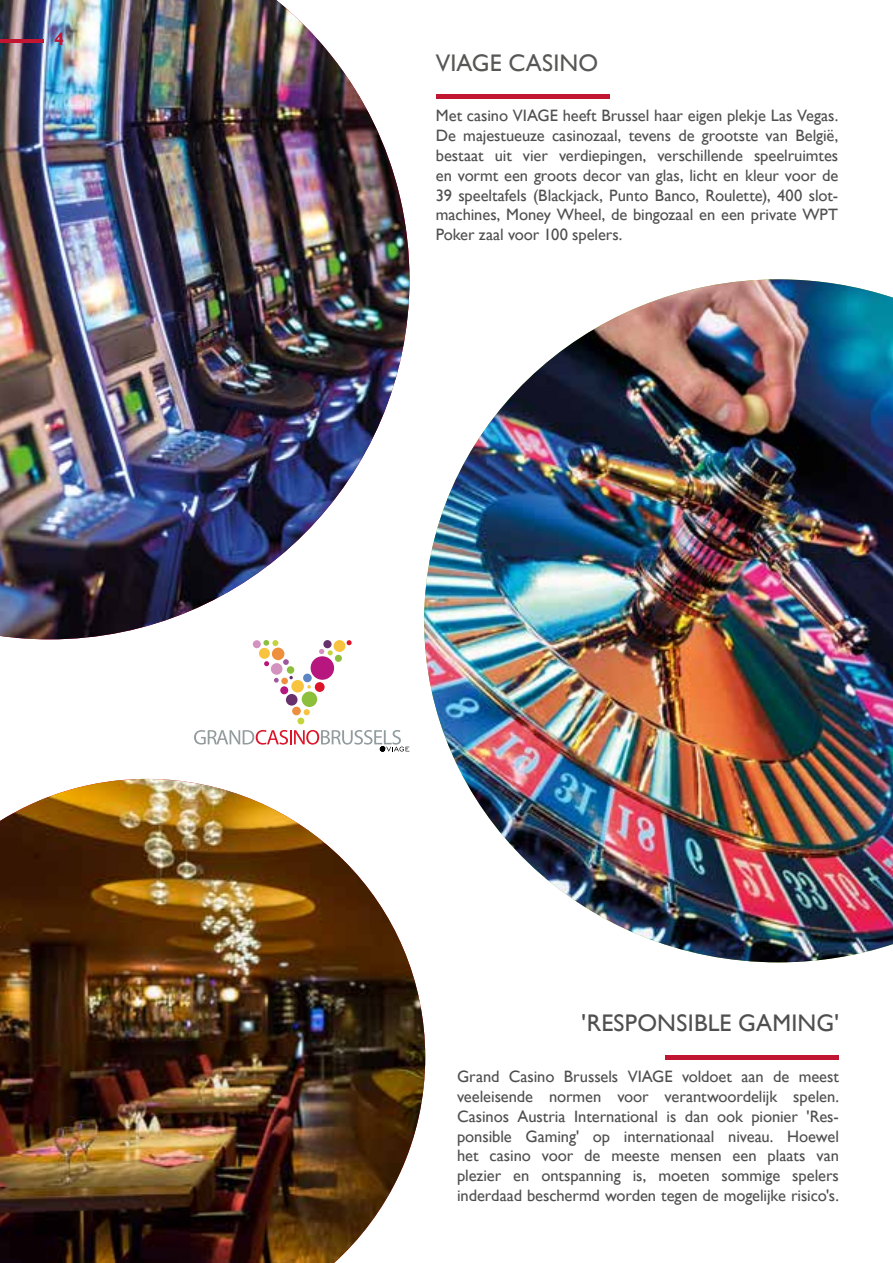
<style>
.page{position:relative;width:893px;height:1263px;background:#fff}
.page>*{position:absolute;margin:0;border:0;box-sizing:border-box;transform-origin:0 0}
.t1{font:24px "Gill Sans";letter-spacing:.01em;color:#504f4f}
.t2{font:24px "Gill Sans";letter-spacing:.01em;color:#575756}
.t3{font:700 18px "Gill Sans";color:#c01632}
.t4{font:16.5px/19.8px "Gill Sans";letter-spacing:-.005em;color:#504f4f;text-align:justify}
</style>
<div class="page">
<img style="left:424px;top:279px;width:469px;height:683px">
<img style="left:0;top:0;width:409px;height:639px">
<img style="left:0;top:779px;width:425px;height:484px">
<hr style="left:0;top:39px;width:43px;height:4px;background:#c01632">
<div style="left:665px;top:1055px;width:174px;height:5px;background:#c01632"></div>
<svg style="left:194px;top:730px;width:215px;height:22px"></svg>
<div style="left:311px;top:656px;width:23px;height:24px;background:#b6167e;border-radius:50%"></div>
<div style="left:253px;top:640px;width:8px;height:8px;background:#d492c0;border-radius:50%"></div>
<svg style="left:263px;top:640px;width:15px;height:6px"></svg>
<div style="left:259px;top:648px;width:11px;height:11px;background:#f8c33e;border-radius:50%"></div>
<div style="left:272px;top:648px;width:12px;height:12px;background:#ee8f3d;border-radius:50%"></div>
<div style="left:271px;top:663px;width:11px;height:12px;background:#d492c0;border-radius:50%"></div>
<svg style="left:264px;top:661px;width:5px;height:5px"></svg>
<svg style="left:283px;top:659px;width:6px;height:6px"></svg>
<div style="left:287px;top:666px;width:7px;height:8px;background:#8cbf3c;border-radius:50%"></div>
<svg style="left:289px;top:676px;width:4px;height:3px"></svg>
<div style="left:281px;top:678px;width:7px;height:6px;background:#ee8f3d;border-radius:50%"></div>
<svg style="left:274px;top:678px;width:5px;height:5px"></svg>
<div style="left:291px;top:680px;width:13px;height:12px;background:#f8c33e;border-radius:50%"></div>
<div style="left:280px;top:686px;width:8px;height:8px;background:#b6167e;border-radius:50%"></div>
<div style="left:286px;top:694px;width:12px;height:12px;background:#68316c;border-radius:50%"></div>
<div style="left:292px;top:707px;width:9px;height:8px;background:#ee8f3d;border-radius:50%"></div>
<svg style="left:304px;top:709px;width:6px;height:6px"></svg>
<div style="left:297px;top:718px;width:7px;height:6px;background:#c5d43b;border-radius:50%"></div>
<svg style="left:307px;top:685px;width:4px;height:3px"></svg>
<div style="left:303px;top:674px;width:9px;height:8px;background:#5d86c5;border-radius:50%"></div>
<div style="left:315px;top:682px;width:10px;height:10px;background:#dd1329;border-radius:50%"></div>
<svg style="left:319px;top:649px;width:14px;height:6px"></svg>
<div style="left:335px;top:655px;width:7px;height:7px;background:#8cbf3c;border-radius:50%"></div>
<div style="left:334px;top:640px;width:11px;height:12px;background:#f8c33e;border-radius:50%"></div>
<div style="left:323px;top:640px;width:9px;height:8px;background:#68316c;border-radius:50%"></div>
<svg style="left:347px;top:640px;width:5px;height:5px"></svg>
<div style="left:302px;top:691px;width:15px;height:16px;background:#8cbf3c;border-radius:50%"></div>
<hr style="left:436px;top:95px;width:174px;height:4px;background:#c01632">
<p class="t3" style="left:54px;top:28px;width:11px">4</p>
<h1 class="t2" style="left:436px;top:49px;width:164px">viag e casino</h1>
<p class="t4" style="left:436px;top:106px;width:404px">Met casino VIAGE heeft Brussel haar eigen plekje Las Vegas.<br>De majestueuze casinozaal, tevens de grootste van België, bestaat uit vier verdiepingen, verschillende speelruimtes en vormt een groots decor van glas, licht en kleur voor de 39 speeltafels (Blackjack, Punto Banco, Roulette), 400 slot&shy;machines, Money Wheel, de bingozaal en een private WPT Poker zaal voor 100 spelers.</p>
<h1 class="t1" style="left:582px;top:1009px;width:259px">'Responsible gaming'</h1>
<p class="t4" style="left:457px;top:1067px;width:383px">Grand Casino Brussels VIAGE voldoet aan de meest veeleisende normen voor verantwoordelijk spelen.<br>Casinos Austria International is dan ook pionier 'Res&shy;ponsible Gaming' op internationaal niveau. Hoewel het casino voor de meeste mensen een plaats van plezier en ontspanning is, moeten sommige spelers inderdaad beschermd worden tegen de mogelijke risico's.</p>
</div>
